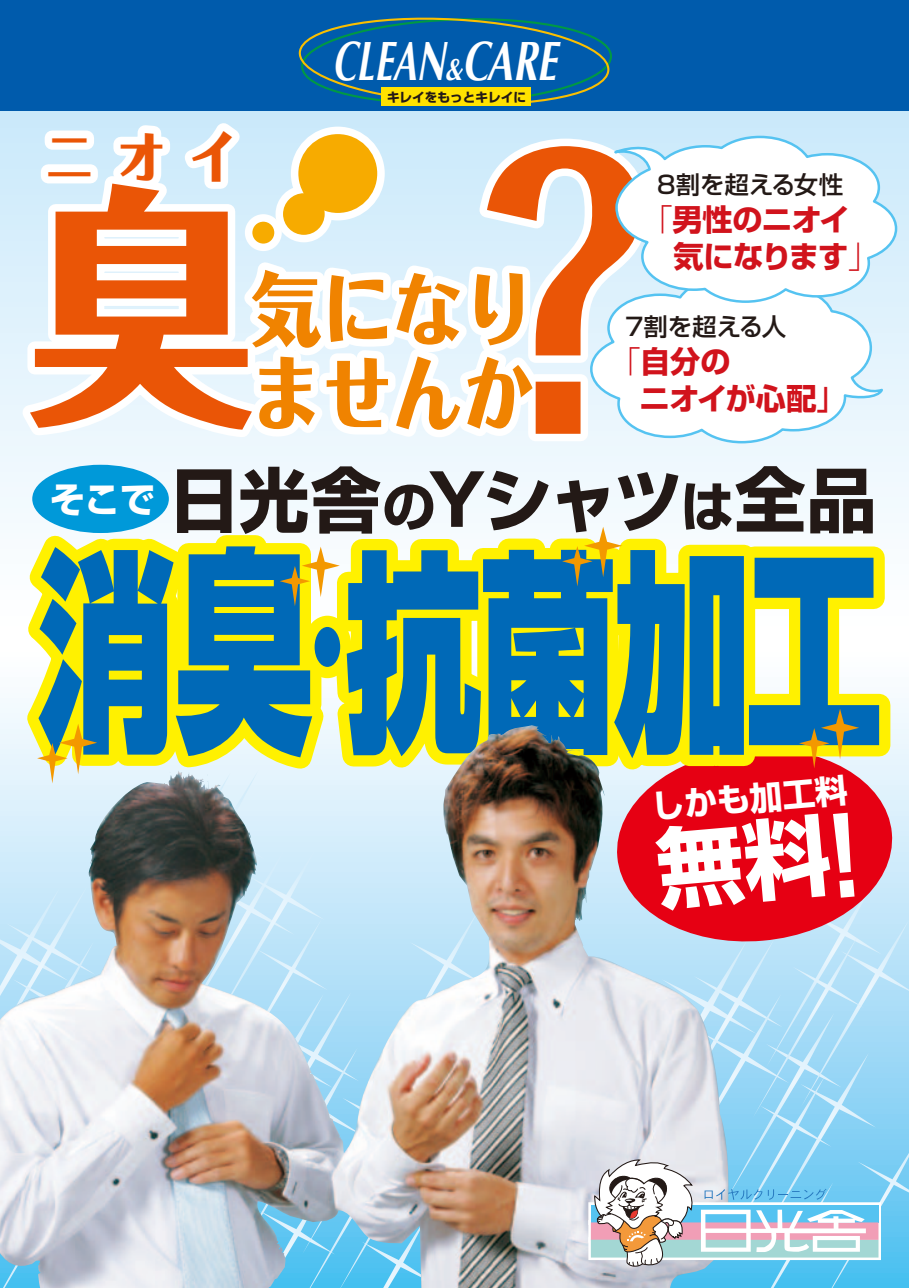
<style>
.page{position:relative;width:909px;height:1288px;background:#fff}
.page>*{position:absolute;margin:0;border:0;box-sizing:border-box;transform-origin:0 0}
.t1{font:700 354.5px "Folk";color:#ea5506;scale:.88 1}
.t2{font:800 254.62px "Folk";color:#ea5506;scale:.88 1}
.t3{font:900 214.12px "Shin Go";letter-spacing:-.02em;color:#0069b7;scale:.64 1}
.t4{font:800 80.38px/84.2px "Folk";color:#f08300;scale:.88 1}
.t5{font:700 70.5px "Shin Go";letter-spacing:-.035em;color:#231916}
.t6{font:italic 700 55.25px "Optima";color:#fff;scale:.66 1}
.t7{font:800 54.75px "Folk";color:#ea5506;scale:.88 1}
.t8{font:700 35.12px "Shin Go";color:#fff}
.t9{font:700 32.75px "Shin Go";color:#fff}
.t10{font:700 30.25px/36.8px "Shin Go";letter-spacing:-.015em;color:#d1131c}
.t11{font:500 24.5px "Shin Go";letter-spacing:-.01em;color:#231916}
.t12{font:700 12.62px "Shin Go";color:#231916}
.s1{font-size:30.88px}
.s2{font-weight:300}
.s3{font-weight:500;font-size:27.5px}
.s4{font-size:53.75px}
.s5{color:#fff}
</style>
<div class="page">
<svg style="left:0;top:110px;width:908px;height:417px"></svg>
<div style="left:0;top:0;width:908px;height:110px;background:#005bac"></div>
<svg style="left:298px;top:17px;width:314px;height:89px"></svg>
<div style="left:381px;top:87px;width:149px;height:18px;background:#ffe200"></div>
<svg style="left:7px;top:166px;width:267px;height:279px"></svg>
<svg style="left:33px;top:110px;width:221px;height:86px"></svg>
<svg style="left:229px;top:250px;width:324px;height:201px"></svg>
<svg style="left:469px;top:131px;width:185px;height:318px"></svg>
<div style="left:245px;top:214px;width:37px;height:37px;border:15px solid #fff;border-radius:50%"></div>
<div style="left:275px;top:186px;width:57px;height:56px;border:15px solid #fff;border-radius:50%"></div>
<div style="left:291px;top:127px;width:93px;height:93px;border:15px solid #fff;border-radius:50%"></div>
<div style="left:32px;top:465px;width:137px;height:68px;background:#0099d9;border-radius:50%"></div>
<div style="left:252px;top:222px;width:22px;height:22px;background:#f7ab00;border-radius:50%"></div>
<div style="left:283px;top:193px;width:41px;height:42px;background:#f7ab00;border-radius:50%"></div>
<div style="left:298px;top:134px;width:79px;height:79px;background:#f7ab00;border-radius:50%"></div>
<svg style="left:588px;top:304px;width:298px;height:141px"></svg>
<svg style="left:584px;top:134px;width:314px;height:170px"></svg>
<img style="left:0;top:527px;width:908px;height:761px">
<h3 class="t6" style="left:332px;top:29px;width:357px">CLEAN<span class="s1">&amp;</span>CARE</h3>
<p class="t12" style="left:387px;top:88px;width:141px">キレイをもっとキレイに</p>
<h3 class="t7" style="left:45px;top:119px;width:220px">ニオイ</h3>
<h1 class="t1" style="left:407px;top:53px;width:356px">？</h1>
<p class="t11" style="left:657px;top:169px;width:187px">8割を超える女性</p>
<p class="t10" style="left:673px;top:200px;width:207px;text-indent:-31px"><span class="s2">「</span>男性のニオイ気になります<span class="s2">」</span></p>
<h2 class="t2" style="left:30px;top:130px;width:256px">臭</h2>
<h3 class="t4" style="left:251px;top:259px;width:323px">気になりませんか</h3>
<p class="t11" style="left:625px;top:311px;width:163px">7割を超える人</p>
<p class="t10" style="left:639px;top:342px;width:206px;text-indent:-29px"><span class="s2">「</span>自分の<br>ニオイが心配<span class="s3">」</span></p>
<h3 class="t5" style="left:169px;top:453px;width:709px">日光舎<span class="s4">の</span>Yシャツ<span class="s4">は</span>全品</h3>
<h3 class="t3" style="left:38px;top:505px;width:1319px"><span class="s5">消</span>臭<sup>・</sup><span class="s5">抗</span>菌加工</h3>
<p class="t8" style="left:50px;top:476px;width:107px">そこで</p>
<p class="t9" style="left:649px;top:785px;width:198px;rotate:-5deg">しかも加工料</p>
</div>
